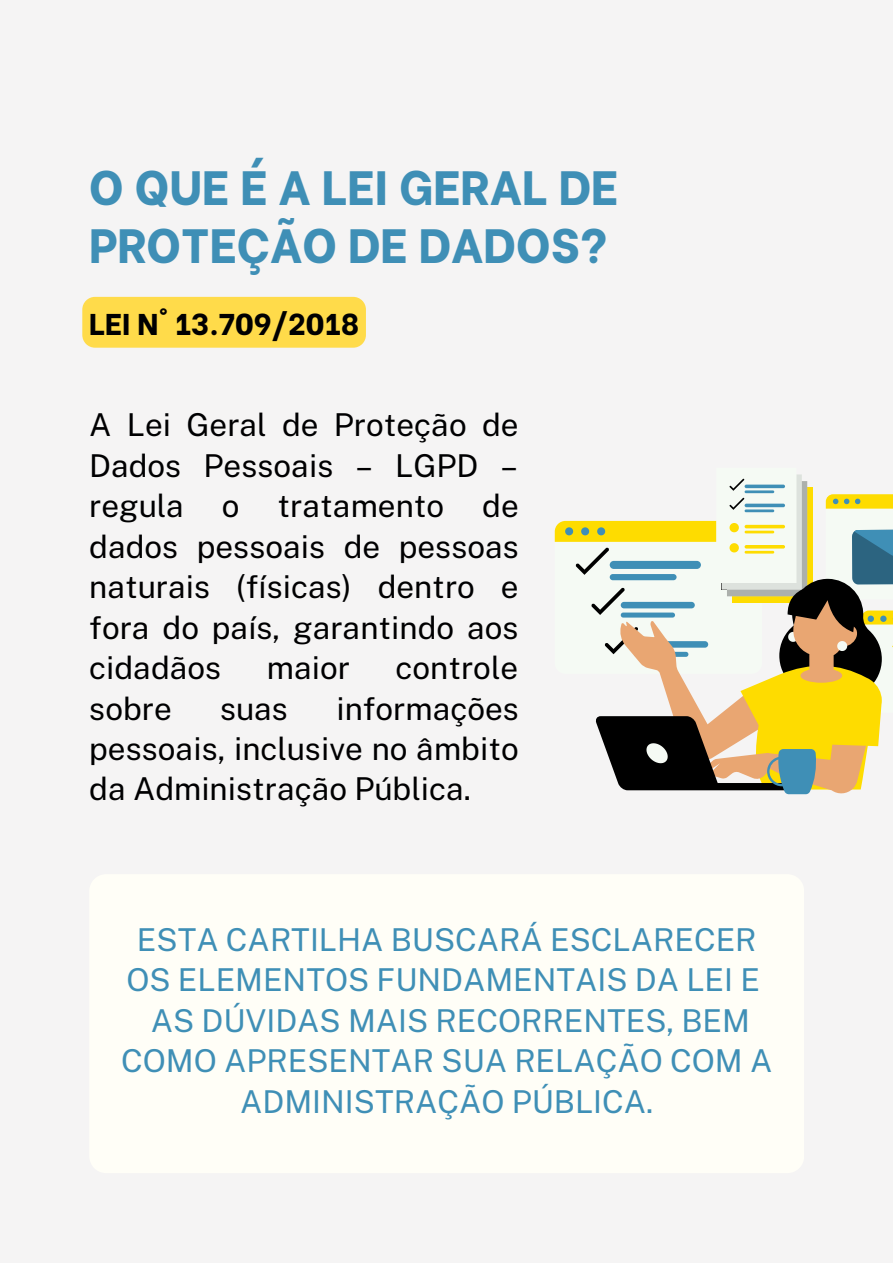
<style>
.page{position:relative;width:893px;height:1264px;background:#fff}
.page>*{position:absolute;margin:0;border:0;box-sizing:border-box;transform-origin:0 0}
.t1{font:800 48px/57.3px "Be Vietnam";color:#3f8fb6}
.t2{font:31.5px/40.5px "Public Sans";color:#000001;text-align:justify}
.t3{font:31.5px/40.5px "Public Sans";color:#3f8fb6;text-align:center}
.t4{font:800 30px "Be Vietnam";color:#000001}
</style>
<div class="page">
<div style="left:0;top:0;width:892px;height:1262px;background:#f5f4f4"></div>
<div style="left:89px;top:874px;width:715px;height:299px;background:#fffef7;border-radius:17px"></div>
<div style="left:82px;top:297px;width:284px;height:51px;background:#ffdb4a"></div>
<svg style="left:554px;top:468px;width:339px;height:326px"></svg>
<p class="t1" style="left:89px;top:154px;width:530px">O QUE É A LEI GERAL DE<br>PROTEÇÃO DE DADOS?</p>
<p class="t4" style="left:89px;top:299px;width:271px">LEI N° 13.709/2018</p>
<p class="t2" style="left:89px;top:404px;width:431px">A Lei Geral de Proteção de Dados Pessoais – LGPD – regula o tratamento de dados pessoais de pessoas naturais (físicas) dentro e fora do país, garantindo aos cidadãos</p>
<p class="t2" style="left:267px;top:647px;width:85px">maior</p>
<p class="t2" style="left:395px;top:647px;width:124px">controle</p>
<p class="t2" style="left:89px;top:687px;width:84px">sobre</p>
<p class="t2" style="left:220px;top:687px;width:69px">suas</p>
<p class="t2" style="left:89px;top:687px;width:431px;text-indent:247px">informações pessoais, inclusive no âmbito da Administração Pública.</p>
<p class="t3" style="left:121px;top:918px;width:653px">ESTA CARTILHA BUSCARÁ ESCLARECER<br>OS ELEMENTOS FUNDAMENTAIS DA LEI E<br>AS DÚVIDAS MAIS RECORRENTES, BEM<br>COMO APRESENTAR SUA RELAÇÃO COM A<br>ADMINISTRAÇÃO PÚBLICA.</p>
</div>
